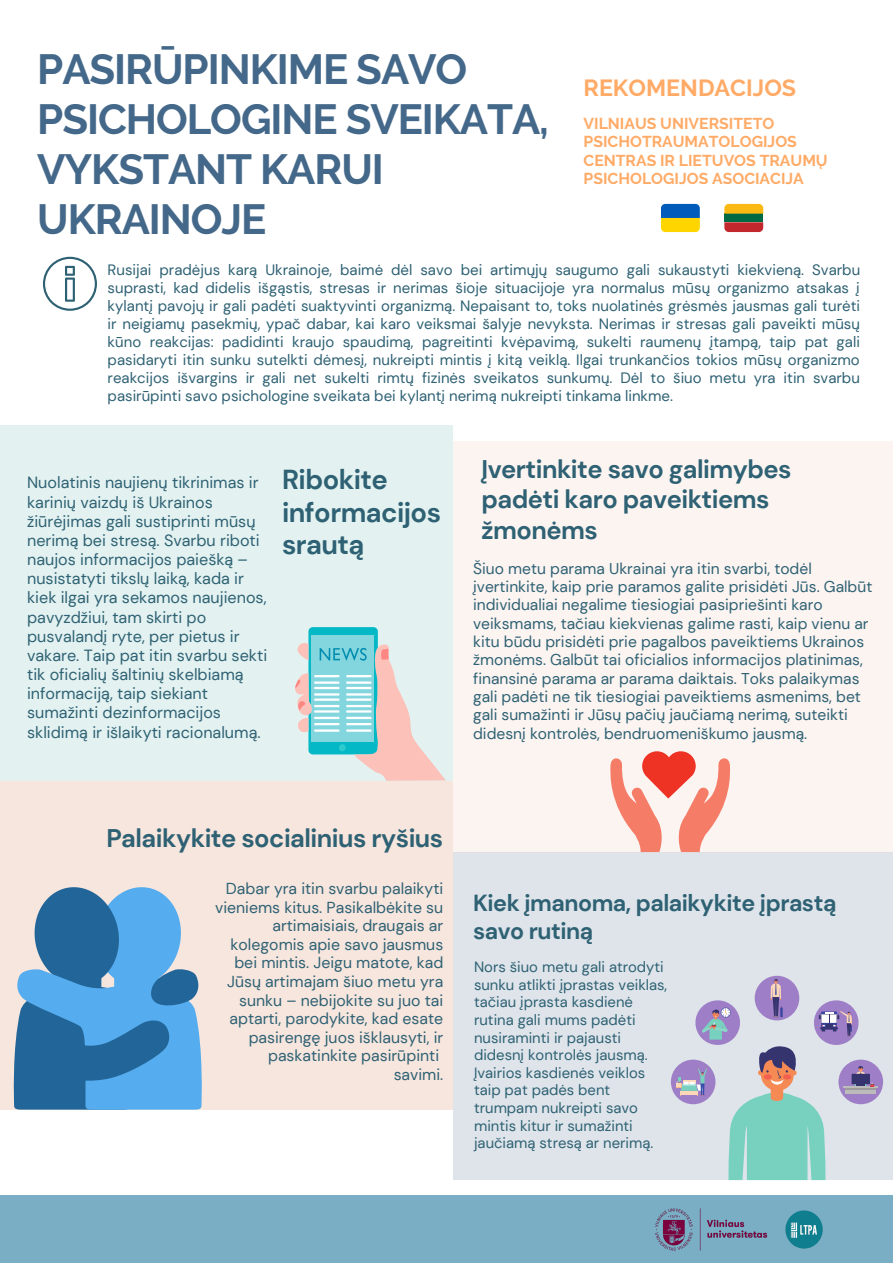
<style>
.page{position:relative;width:893px;height:1263px;background:#fff}
.page>*{position:absolute;margin:0;border:0;box-sizing:border-box;transform-origin:0 0}
.t1{font:700 42px/50.1px "Raleway";letter-spacing:-.025em;color:#446889}
.t2{font:700 27.45px/32.6px "DM Sans";letter-spacing:-.02em;color:#2e6173}
.t3{font:700 25.5px/30.4px "DM Sans";letter-spacing:-.02em;color:#2e6173}
.t4{font:700 23.25px "Raleway";color:#ffab67}
.t5{font:700 23.17px/27.7px "DM Sans";letter-spacing:-.02em;color:#2e6173}
.t6{font:16.2px/19.2px "DM Sans";color:#2e6173}
.t7{font:15.83px/18.6px "DM Sans";color:#2e6173;text-align:right}
.t8{font:700 15.75px/18.6px "Raleway";color:#ffab67}
.t9{font:15.6px/18.4px "DM Sans";color:#2e6173}
.t10{font:15px/18px "DM Sans";color:#2e6173;text-align:justify}
.t11{font:14.85px/17.6px "DM Sans";color:#2e6173}
</style>
<div class="page">
<div style="left:453px;top:852px;width:440px;height:328px;background:#dee4ea"></div>
<div style="left:0;top:781px;width:453px;height:329px;background:#f7e6de"></div>
<div style="left:0;top:426px;width:453px;height:355px;background:#e3f2f1"></div>
<div style="left:0;top:1195px;width:893px;height:68px;background:#79aec4"></div>
<img style="left:655px;top:1208px;width:113px;height:43px">
<div style="left:453px;top:441px;width:440px;height:411px;background:#fcf4f1"></div>
<img style="left:785px;top:1210px;width:37px;height:38px">
<div style="left:308px;top:627px;width:70px;height:127px;background:#04b8c6;border-radius:4px"></div>
<div style="left:311px;top:635px;width:63px;height:106px;background:#83d6de"></div>
<hr style="left:314px;top:698px;width:25px;height:3px;background:#fff">
<hr style="left:314px;top:705px;width:25px;height:2px;background:#fff">
<hr style="left:314px;top:710px;width:25px;height:3px;background:#fff">
<hr style="left:314px;top:717px;width:25px;height:2px;background:#fff">
<hr style="left:314px;top:723px;width:25px;height:2px;background:#fff">
<hr style="left:314px;top:729px;width:25px;height:3px;background:#fff">
<hr style="left:314px;top:675px;width:25px;height:2px;background:#fff">
<hr style="left:314px;top:681px;width:25px;height:3px;background:#fff">
<hr style="left:314px;top:687px;width:25px;height:2px;background:#fff">
<hr style="left:314px;top:693px;width:25px;height:3px;background:#fff">
<svg style="left:297px;top:643px;width:11px;height:17px"></svg>
<svg style="left:295px;top:673px;width:17px;height:60px"></svg>
<svg style="left:320px;top:644px;width:126px;height:137px"></svg>
<svg style="left:661px;top:204px;width:39px;height:28px"></svg>
<div style="left:724px;top:214px;width:39px;height:8px;background:#006a44"></div>
<svg style="left:724px;top:204px;width:39px;height:10px"></svg>
<svg style="left:724px;top:222px;width:39px;height:10px"></svg>
<svg style="left:610px;top:751px;width:120px;height:101px"></svg>
<svg style="left:13px;top:887px;width:189px;height:222px;background:#5797c8"></svg>
<div style="left:754px;top:976px;width:45px;height:44px;background:#9e7ec6;border-radius:50%"></div>
<div style="left:838px;top:1059px;width:45px;height:45px;background:#9e7ec6;border-radius:50%"></div>
<div style="left:671px;top:1059px;width:44px;height:45px;background:#9e7ec6;border-radius:50%"></div>
<hr style="left:843px;top:1087px;width:35px;height:1px;background:#bdbcbc">
<svg style="left:676px;top:979px;width:200px;height:201px"></svg>
<svg style="left:43px;top:257px;width:54px;height:54px"></svg>
<p class="t1" style="left:37px;top:44px;width:513px">PASIRŪPINKIME SAVO<br>PSICHOLOGINE SVEIKATA,<br>VYKSTANT KARUI<br>UKRAINOJE</p>
<p class="t4" style="left:583px;top:74px;width:214px">REKOMENDACIJOS</p>
<p class="t8" style="left:583px;top:114px;width:246px">VILNIAUS UNIVERSITETO<br>PSICHOTRAUMATOLOGIJOS<br>CENTRAS IR LIETUVOS TRAUMŲ<br>PSICHOLOGIJOS ASOCIACIJA</p>
<p class="t10" style="left:108px;top:261px;width:754px">Rusijai pradėjus karą Ukrainoje, baimė dėl savo bei artimųjų saugumo gali sukaustyti kiekvieną. Svarbu suprasti, kad didelis išgąstis, stresas ir nerimas šioje situacijoje yra normalus mūsų organizmo atsakas į kylantį pavojų ir gali padėti suaktyvinti organizmą. Nepaisant to, toks nuolatinės grėsmės jausmas gali turėti ir neigiamų pasekmių, ypač dabar, kai karo veiksmai šalyje nevyksta. Nerimas ir stresas gali paveikti mūsų kūno reakcijas: padidinti kraujo spaudimą, pagreitinti kvėpavimą, sukelti raumenų įtampą, taip pat gali pasidaryti itin sunku sutelkti dėmesį, nukreipti mintis į kitą veiklą. Ilgai trunkančios tokios mūsų organizmo reakcijos išvargins ir gali net sukelti rimtų fizinės sveikatos sunkumų. Dėl to šiuo metu yra itin svarbu pasirūpinti savo psichologine sveikata bei kylantį nerimą nukreipti tinkama linkme.</p>
<p class="t6" style="left:27px;top:473px;width:242px">Nuolatinis naujienų tikrinimas ir karinių vaizdų iš Ukrainos žiūrėjimas gali sustiprinti mūsų nerimą bei stresą. Svarbu riboti naujos informacijos paiešką – nusistatyti tikslų laiką, kada ir kiek ilgai yra sekamos naujienos, pavyzdžiui, tam skirti po pusvalandį ryte, per pietus ir vakare. Taip pat itin svarbu sekti tik oficialių šaltinių skelbiamą informaciją, taip siekiant sumažinti dezinformacijos sklidimą ir išlaikyti racionalumą.</p>
<p class="t2" style="left:282px;top:463px;width:160px">Ribokite informacijos srautą</p>
<p class="t3" style="left:481px;top:454px;width:312px">Įvertinkite savo galimybes padėti karo paveiktiems žmonėms</p>
<p class="t9" style="left:473px;top:559px;width:401px">Šiuo metu parama Ukrainai yra itin svarbi, todėl įvertinkite, kaip prie paramos galite prisidėti Jūs. Galbūt individualiai negalime tiesiogiai pasipriešinti karo veiksmams, tačiau kiekvienas galime rasti, kaip vienu ar kitu būdu prisidėti prie pagalbos paveiktiems Ukrainos žmonėms. Galbūt tai oficialios informacijos platinimas, finansinė parama ar parama daiktais. Toks palaikymas gali padėti ne tik tiesiogiai paveiktiems asmenims, bet gali sumažinti ir Jūsų pačių jaučiamą nerimą, suteikti didesnį kontrolės, bendruomeniškumo jausmą.</p>
<p class="t3" style="left:106px;top:823px;width:338px">Palaikykite socialinius ryšius</p>
<p class="t7" style="left:215px;top:879px;width:230px">Dabar yra itin svarbu palaikyti vieniems kitus. Pasikalbėkite su artimaisiais, draugais ar kolegomis apie savo jausmus bei mintis. Jeigu matote, kad<br>Jūsų artimajam šiuo metu yra sunku – nebijokite su juo tai aptarti, parodykite, kad esate pasirengę juos išklausyti, ir paskatinkite pasirūpinti</p>
<p class="t7" style="left:394px;top:1065px;width:51px">savimi.</p>
<p class="t5" style="left:473px;top:890px;width:365px">Kiek įmanoma, palaikykite įprastą savo rutiną</p>
<p class="t11" style="left:474px;top:958px;width:195px">Nors šiuo metu gali atrodyti sunku atlikti įprastas veiklas, tačiau įprasta kasdienė rutina gali mums padėti nusiraminti ir pajausti didesnį kontrolės jausmą.<br>Įvairios kasdienės veiklos taip pat padės bent trumpam nukreipti savo mintis kitur ir sumažinti jaučiamą stresą ar nerimą.</p>
</div>
